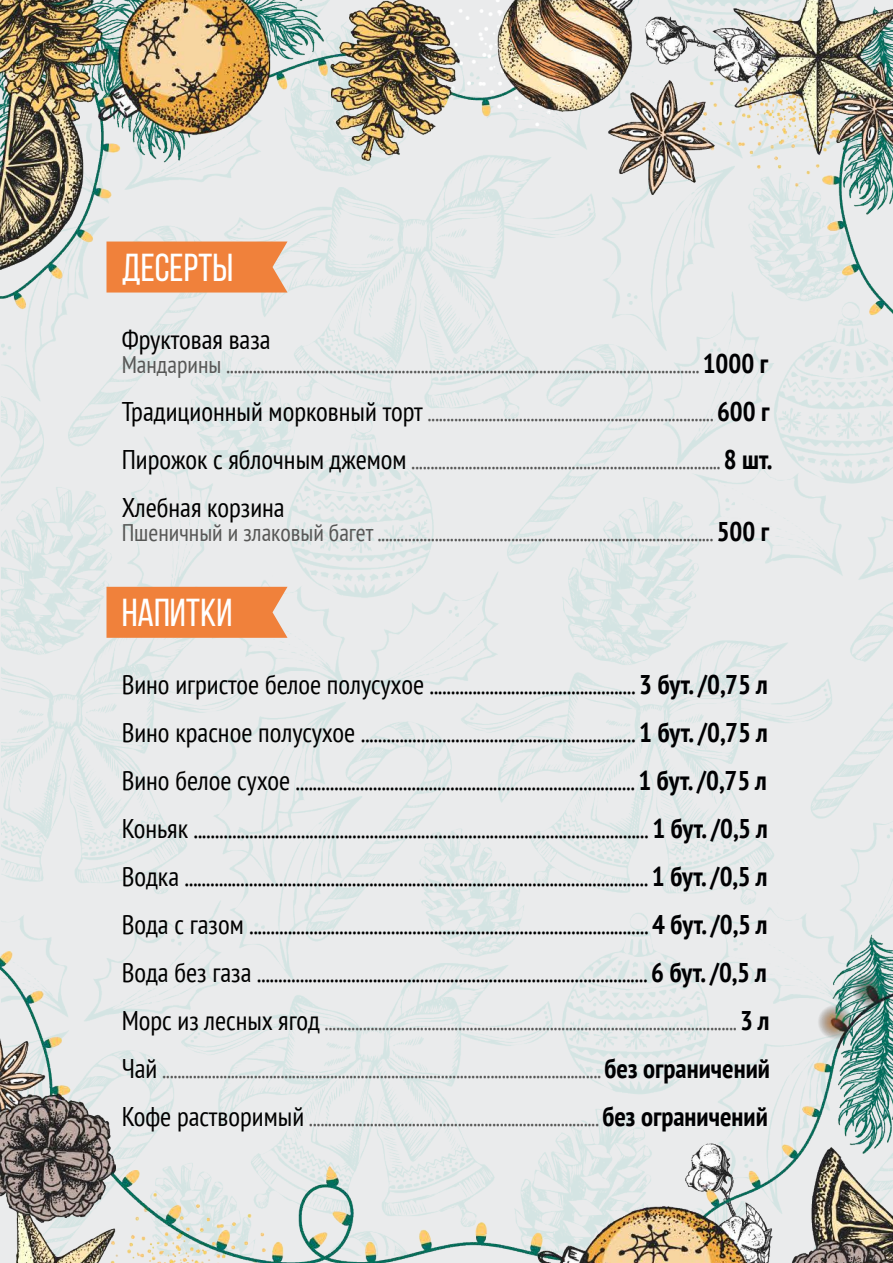
<style>
.page{position:relative;width:893px;height:1263px;background:#fff}
.page>*{position:absolute;margin:0;border:0;box-sizing:border-box;transform-origin:0 0}
.t1{font:39px "Bebas Neue";color:#fff}
.t2{font:condensed 27px/48px "PT Sans";color:#000;text-align:justify}
.t3{font:condensed 24px/48px "PT Sans";color:#575756}
.s1{font-weight:700;font-size:27px;color:#000002}
.s2{font-size:27px;color:#000}
.s3{font-weight:700;color:#000002}
</style>
<div class="page">
<img style="left:84px;top:0;width:809px;height:1263px">
<img style="left:0;top:53px;width:84px;height:1210px">
<img style="left:0;top:53px;width:81px;height:56px">
<img style="left:0;top:0;width:86px;height:53px">
<div style="left:107px;top:242px;width:180px;height:50px;background:#f0813b"></div>
<div style="left:107px;top:587px;width:180px;height:51px;background:#f0813b"></div>
<h1 class="t1" style="left:122px;top:246px;width:113px">десерты</h1>
<p class="t2" style="left:122px;top:315px;width:150px">Фруктовая ваза</p>
<p class="t3" style="left:122px;top:340px;width:652px">Мандарины ............................................................................................................................ <span class="s1">1000 г<br></span><span class="s2">Традиционный морковный торт</span> ........................................................................... <span class="s1">600 г<br></span><span class="s2">Пирожок с яблочным джемом</span> ................................................................................. <span class="s1">8 шт.</span></p>
<p class="t2" style="left:122px;top:483px;width:165px">Хлебная корзина</p>
<p class="t3" style="left:122px;top:508px;width:649px">Пшеничный и злаковый багет ........................................................................................ <span class="s1">500 г</span></p>
<h1 class="t1" style="left:122px;top:591px;width:112px">Напитки</h1>
<p class="t2" style="left:122px;top:660px;width:648px">Вино игристое белое полусухое ................................................ <span class="s3">3 бут. /0,75 л </span>Вино красное полусухое ................................................................ <span class="s3">1 бут. /0,75 л </span>Вино белое сухое ............................................................................... <span class="s3">1 бут. /0,75 л </span>Коньяк .......................................................................................................... <span class="s3">1 бут. /0,5 л </span>Водка ............................................................................................................ <span class="s3">1 бут. /0,5 л </span>Вода с газом ............................................................................................. <span class="s3">4 бут. /0,5 л </span>Вода без газа ........................................................................................... <span class="s3">6 бут. /0,5 л</span></p>
<p class="t3" style="left:122px;top:997px;width:650px;text-align:justify"><span class="s2">Морс из лесных ягод</span> ............................................................................................................ <span class="s1">3 л </span><span class="s2">Чай</span> ................................................................................................................... <span class="s1">без ограничений </span><span class="s2">Кофе растворимый</span> ............................................................................ <span class="s1">без ограничений</span></p>
</div>
